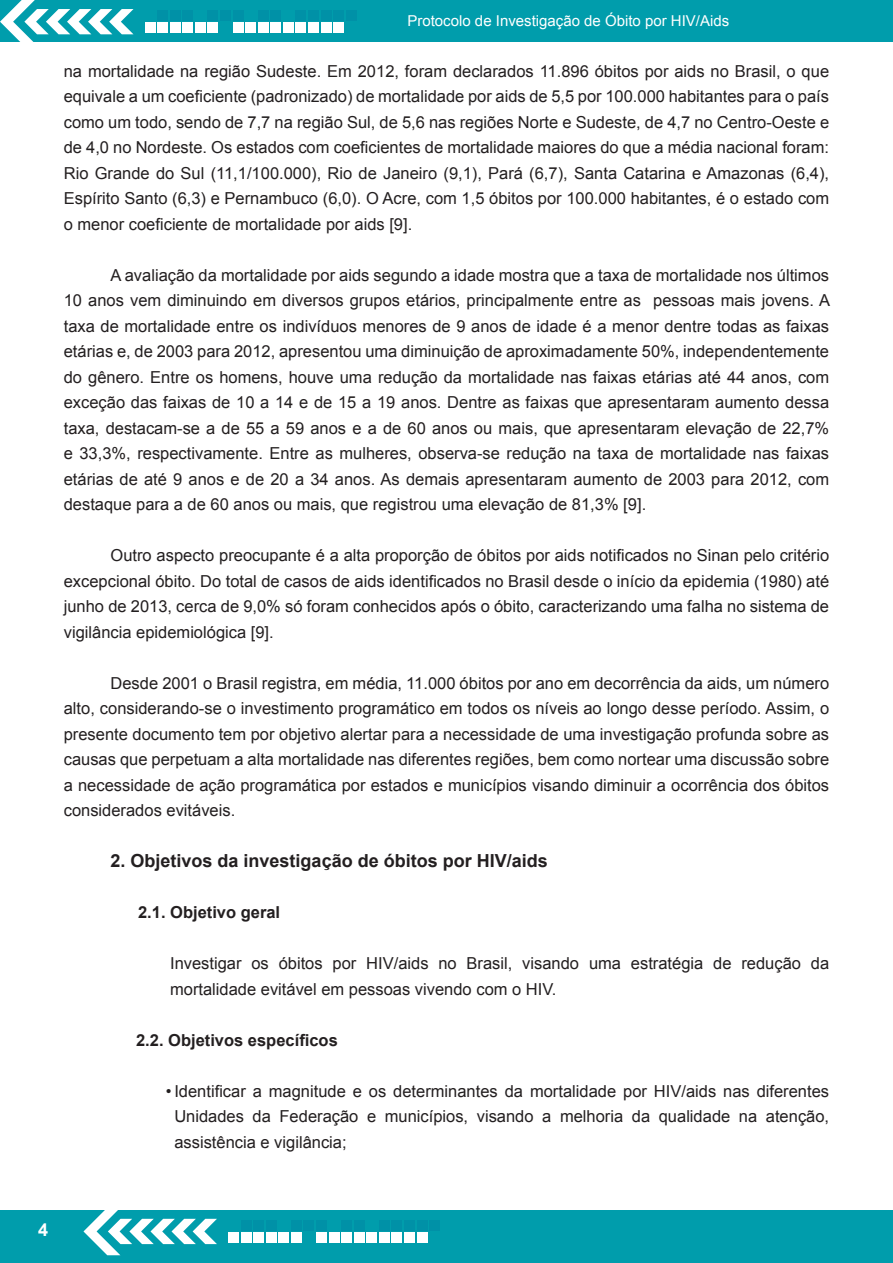
<style>
.page{position:relative;width:893px;height:1263px;background:#fff}
.page>*{position:absolute;margin:0;border:0;box-sizing:border-box;transform-origin:0 0}
.t1{font:700 18px "Arial";color:#231f20}
.t2{font:700 18px "Arial";color:#fff}
.t3{font:16.5px/25.5px "Arial";color:#231f20;text-align:justify}
.t4{font:700 16.5px "Arial";color:#231f20}
.t5{font:15px "Arial";color:#fff}
</style>
<div class="page">
<div style="left:0;top:1210px;width:893px;height:53px;background:#009dac"></div>
<div style="left:0;top:0;width:893px;height:42px;background:#009dac"></div>
<svg style="left:0;top:0;width:133px;height:42px"></svg>
<div style="left:145px;top:23px;width:10px;height:10px;background:#fff"></div>
<div style="left:157px;top:10px;width:11px;height:11px;background:#0091a7"></div>
<div style="left:157px;top:23px;width:11px;height:10px;background:#fff"></div>
<div style="left:170px;top:10px;width:11px;height:11px;background:#0091a7"></div>
<div style="left:170px;top:23px;width:11px;height:10px;background:#fff"></div>
<div style="left:182px;top:10px;width:11px;height:11px;background:#0091a7"></div>
<div style="left:182px;top:23px;width:11px;height:10px;background:#fff"></div>
<div style="left:195px;top:23px;width:11px;height:10px;background:#fff"></div>
<div style="left:207px;top:10px;width:11px;height:11px;background:#0091a7"></div>
<div style="left:207px;top:23px;width:11px;height:10px;background:#fff"></div>
<div style="left:220px;top:10px;width:11px;height:11px;background:#0091a7"></div>
<div style="left:233px;top:10px;width:10px;height:11px;background:#0091a7"></div>
<div style="left:233px;top:23px;width:10px;height:10px;background:#fff"></div>
<div style="left:245px;top:23px;width:11px;height:10px;background:#fff"></div>
<div style="left:258px;top:10px;width:11px;height:11px;background:#0091a7"></div>
<div style="left:258px;top:23px;width:11px;height:10px;background:#fff"></div>
<div style="left:270px;top:10px;width:11px;height:11px;background:#0091a7"></div>
<div style="left:270px;top:23px;width:11px;height:10px;background:#fff"></div>
<div style="left:283px;top:23px;width:11px;height:10px;background:#fff"></div>
<div style="left:295px;top:10px;width:11px;height:11px;background:#0091a7"></div>
<div style="left:295px;top:23px;width:11px;height:10px;background:#fff"></div>
<div style="left:308px;top:10px;width:11px;height:11px;background:#0091a7"></div>
<div style="left:308px;top:23px;width:11px;height:10px;background:#fff"></div>
<div style="left:321px;top:10px;width:10px;height:11px;background:#0091a7"></div>
<div style="left:321px;top:23px;width:10px;height:10px;background:#fff"></div>
<div style="left:333px;top:10px;width:11px;height:11px;background:#0091a7"></div>
<div style="left:333px;top:23px;width:11px;height:10px;background:#fff"></div>
<div style="left:346px;top:10px;width:11px;height:11px;background:#0091a7"></div>
<svg style="left:83px;top:1210px;width:134px;height:45px"></svg>
<div style="left:228px;top:1232px;width:11px;height:11px;background:#fff"></div>
<div style="left:241px;top:1220px;width:10px;height:10px;background:#0091a7"></div>
<div style="left:241px;top:1232px;width:10px;height:11px;background:#fff"></div>
<div style="left:253px;top:1220px;width:11px;height:10px;background:#0091a7"></div>
<div style="left:253px;top:1232px;width:11px;height:11px;background:#fff"></div>
<div style="left:266px;top:1220px;width:11px;height:10px;background:#0091a7"></div>
<div style="left:266px;top:1232px;width:11px;height:11px;background:#fff"></div>
<div style="left:278px;top:1232px;width:11px;height:11px;background:#fff"></div>
<div style="left:291px;top:1220px;width:11px;height:10px;background:#0091a7"></div>
<div style="left:291px;top:1232px;width:11px;height:11px;background:#fff"></div>
<div style="left:303px;top:1220px;width:11px;height:10px;background:#0091a7"></div>
<div style="left:316px;top:1220px;width:11px;height:10px;background:#0091a7"></div>
<div style="left:316px;top:1232px;width:11px;height:11px;background:#fff"></div>
<div style="left:329px;top:1232px;width:11px;height:11px;background:#fff"></div>
<div style="left:341px;top:1220px;width:11px;height:10px;background:#0091a7"></div>
<div style="left:341px;top:1232px;width:11px;height:11px;background:#fff"></div>
<div style="left:354px;top:1220px;width:11px;height:10px;background:#0091a7"></div>
<div style="left:354px;top:1232px;width:11px;height:11px;background:#fff"></div>
<div style="left:366px;top:1232px;width:11px;height:11px;background:#fff"></div>
<div style="left:379px;top:1220px;width:11px;height:10px;background:#0091a7"></div>
<div style="left:379px;top:1232px;width:11px;height:11px;background:#fff"></div>
<div style="left:391px;top:1220px;width:11px;height:10px;background:#0091a7"></div>
<div style="left:391px;top:1232px;width:11px;height:11px;background:#fff"></div>
<div style="left:404px;top:1220px;width:11px;height:10px;background:#0091a7"></div>
<div style="left:404px;top:1232px;width:11px;height:11px;background:#fff"></div>
<div style="left:417px;top:1220px;width:11px;height:10px;background:#0091a7"></div>
<div style="left:417px;top:1232px;width:11px;height:11px;background:#fff"></div>
<div style="left:429px;top:1220px;width:11px;height:10px;background:#0091a7"></div>
<p class="t5" style="left:407px;top:11px;width:323px">Protocolo de Investigação de Óbito por HIV/Aids</p>
<p class="t3" style="left:64px;top:58px;width:767px">na mortalidade na região Sudeste. Em 2012, foram declarados 11.896 óbitos por aids no Brasil, o que equivale a um coeficiente (padronizado) de mortalidade por aids de 5,5 por 100.000 habitantes para o país como um todo, sendo de 7,7 na região Sul, de 5,6 nas regiões Norte e Sudeste, de 4,7 no Centro-Oeste e de 4,0 no Nordeste. Os estados com coeficientes de mortalidade maiores do que a média nacional foram:<br>Rio Grande do Sul (11,1/100.000), Rio de Janeiro (9,1), Pará (6,7), Santa Catarina e Amazonas (6,4), Espírito Santo (6,3) e Pernambuco (6,0). O Acre, com 1,5 óbitos por 100.000 habitantes, é o estado com o menor coeficiente de mortalidade por aids [9].</p>
<p class="t3" style="left:64px;top:262px;width:768px;text-indent:47px">A avaliação da mortalidade por aids segundo a idade mostra que a taxa de mortalidade nos últimos 10 anos vem diminuindo em diversos grupos etários, principalmente entre as pessoas mais jovens. A taxa de mortalidade entre os indivíduos menores de 9 anos de idade é a menor dentre todas as faixas etárias e, de 2003 para 2012, apresentou uma diminuição de aproximadamente 50%, independentemente do gênero. Entre os homens, houve uma redução da mortalidade nas faixas etárias até 44 anos, com exceção das faixas de 10 a 14 e de 15 a 19 anos. Dentre as faixas que apresentaram aumento dessa taxa, destacam-se a de 55 a 59 anos e a de 60 anos ou mais, que apresentaram elevação de 22,7% e 33,3%, respectivamente. Entre as mulheres, observa-se redução na taxa de mortalidade nas faixas etárias de até 9 anos e de 20 a 34 anos. As demais apresentaram aumento de 2003 para 2012, com destaque para a de 60 anos ou mais, que registrou uma elevação de 81,3% [9].</p>
<p class="t3" style="left:64px;top:543px;width:767px;text-indent:47px">Outro aspecto preocupante é a alta proporção de óbitos por aids notificados no Sinan pelo critério excepcional óbito. Do total de casos de aids identificados no Brasil desde o início da epidemia (1980) até junho de 2013, cerca de 9,0% só foram conhecidos após o óbito, caracterizando uma falha no sistema de vigilância epidemiológica [9].</p>
<p class="t3" style="left:64px;top:670px;width:767px;text-indent:47px">Desde 2001 o Brasil registra, em média, 11.000 óbitos por ano em decorrência da aids, um número alto, considerando-se o investimento programático em todos os níveis ao longo desse período. Assim, o presente documento tem por objetivo alertar para a necessidade de uma investigação profunda sobre as causas que perpetuam a alta mortalidade nas diferentes regiões, bem como nortear uma discussão sobre a necessidade de ação programática por estados e municípios visando diminuir a ocorrência dos óbitos considerados evitáveis.</p>
<p class="t1" style="left:111px;top:849px;width:439px">2. Objetivos da investigação de óbitos por HIV/aids</p>
<p class="t4" style="left:138px;top:901px;width:144px">2.1. Objetivo geral</p>
<p class="t3" style="left:170px;top:951px;width:661px">Investigar os óbitos por HIV/aids no Brasil, visando uma estratégia de redução da mortalidade evitável em pessoas vivendo com o HIV.</p>
<p class="t4" style="left:136px;top:1029px;width:203px">2.2. Objetivos específicos</p>
<p class="t3" style="left:174px;top:1078px;width:656px;text-indent:-8px">• Identificar a magnitude e os determinantes da mortalidade por HIV/aids nas diferentes Unidades da Federação e municípios, visando a melhoria da qualidade na atenção, assistência e vigilância;</p>
<p class="t2" style="left:38px;top:1218px;width:12px">4</p>
</div>
